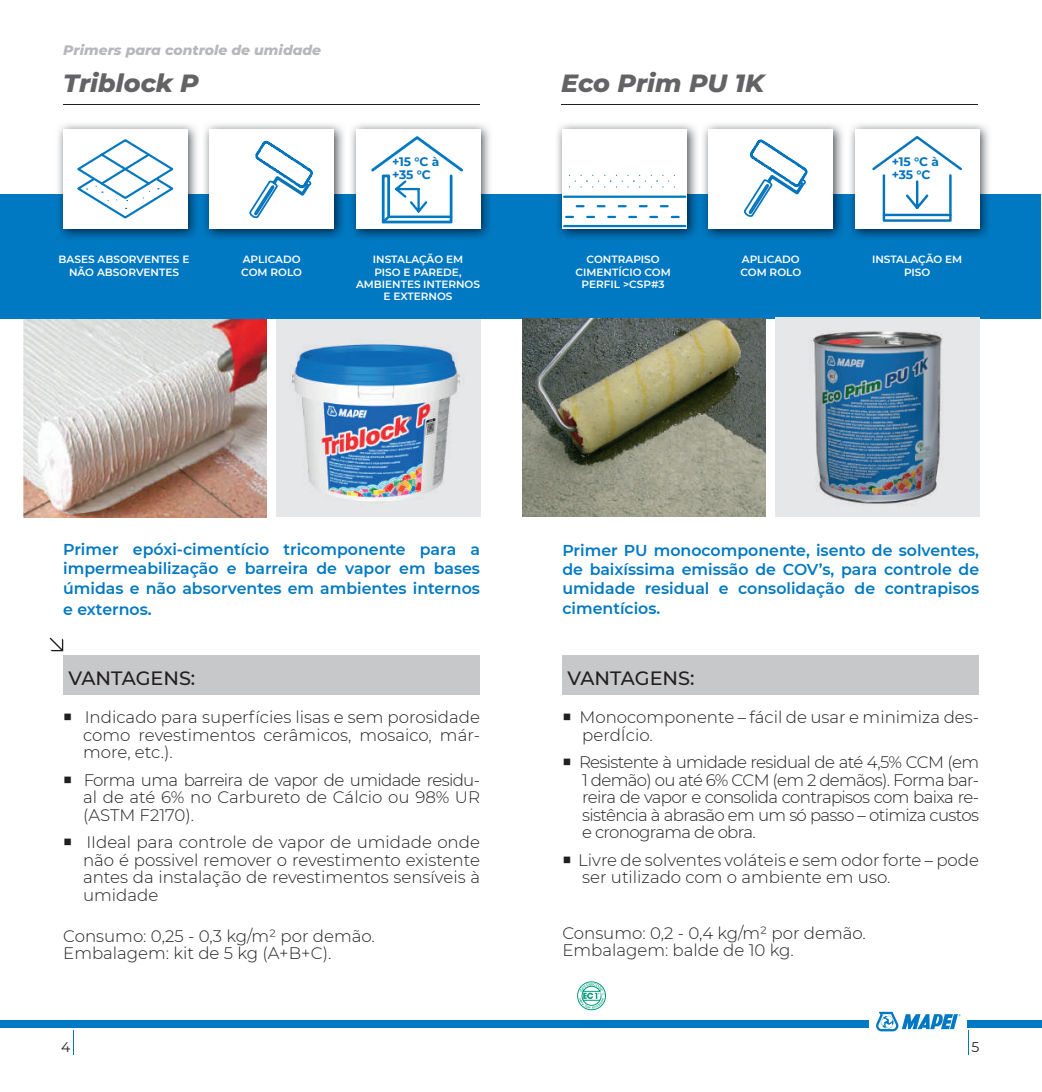
<style>
.page{position:relative;width:1042px;height:1092px;background:#fff}
.page>*{position:absolute;margin:0;border:0;box-sizing:border-box;transform-origin:0 0}
.t1{font:italic 800 25.38px "Montserrat";color:#636366}
.t2{font:500 19.25px "Montserrat";color:#231f20}
.t3{font:300 16.62px/17.5px "Montserrat";color:#231f20;text-align:justify}
.t4{font:600 15.75px/19.2px "Montserrat";color:#0079c2;text-align:justify}
.t5{font:italic 800 14px "Montserrat";color:#b6b7bb}
.t6{font:14px "Montserrat";color:#231f20}
.t7{font:700 12.25px/12.2px "Montserrat";letter-spacing:-.015em;color:#0574bc}
.t8{font:600 10.5px/12.2px "Montserrat";color:#fff;text-align:center}
</style>
<div class="page">
<div style="left:0;top:1019px;width:868px;height:8px;background:#0079c2"></div>
<svg style="left:876px;top:1011px;width:84px;height:20px"></svg>
<div style="left:967px;top:1019px;width:75px;height:8px;background:#0079c2"></div>
<svg style="left:73px;top:1030px;width:1px;height:24px"></svg>
<img style="left:24px;top:319px;width:243px;height:198px">
<img style="left:277px;top:318px;width:203px;height:199px">
<hr style="left:63px;top:104px;width:417px;height:1px;background:#231f20">
<div style="left:0;top:194px;width:520px;height:124px;background:#0079c2"></div>
<img style="left:58px;top:124px;width:139px;height:114px">
<div style="left:63px;top:129px;width:124px;height:99px;background:#fff"></div>
<div style="left:63px;top:655px;width:417px;height:40px;background:#c7c8ca"></div>
<svg style="left:50px;top:637px;width:13px;height:14px"></svg>
<img style="left:204px;top:124px;width:140px;height:114px">
<div style="left:210px;top:129px;width:124px;height:99px;background:#fff"></div>
<img style="left:351px;top:124px;width:139px;height:114px">
<div style="left:356px;top:129px;width:124px;height:99px;background:#fff"></div>
<svg style="left:249px;top:140px;width:64px;height:79px"></svg>
<hr style="left:561px;top:104px;width:417px;height:1px;background:#231f20">
<div style="left:505px;top:194px;width:536px;height:124px;background:#0079c2"></div>
<img style="left:557px;top:124px;width:140px;height:114px">
<div style="left:562px;top:129px;width:124px;height:99px;background:#fff"></div>
<div style="left:562px;top:655px;width:417px;height:40px;background:#c7c8ca"></div>
<img style="left:703px;top:124px;width:140px;height:114px">
<div style="left:709px;top:129px;width:124px;height:99px;background:#fff"></div>
<img style="left:850px;top:124px;width:139px;height:114px">
<div style="left:855px;top:129px;width:124px;height:99px;background:#fff"></div>
<div style="left:882px;top:174px;width:69px;height:48px;border:2px solid #0574bc"></div>
<svg style="left:872px;top:136px;width:90px;height:35px"></svg>
<svg style="left:906px;top:180px;width:23px;height:30px"></svg>
<hr style="left:884px;top:214px;width:66px;height:2px;background:#0574bc">
<img style="left:523px;top:318px;width:243px;height:198px">
<img style="left:776px;top:318px;width:203px;height:198px">
<svg style="left:744px;top:139px;width:64px;height:78px"></svg>
<svg style="left:77px;top:139px;width:97px;height:80px"></svg>
<svg style="left:569px;top:175px;width:106px;height:12px"></svg>
<svg style="left:566px;top:216px;width:7px;height:2px"></svg>
<svg style="left:577px;top:205px;width:6px;height:2px"></svg>
<svg style="left:587px;top:216px;width:7px;height:2px"></svg>
<svg style="left:598px;top:205px;width:6px;height:2px"></svg>
<svg style="left:608px;top:216px;width:7px;height:2px"></svg>
<svg style="left:619px;top:205px;width:6px;height:2px"></svg>
<svg style="left:629px;top:216px;width:7px;height:2px"></svg>
<svg style="left:640px;top:205px;width:6px;height:2px"></svg>
<svg style="left:661px;top:205px;width:6px;height:2px"></svg>
<svg style="left:650px;top:216px;width:7px;height:2px"></svg>
<svg style="left:672px;top:216px;width:6px;height:2px"></svg>
<hr style="left:564px;top:225px;width:121px;height:2px;background:#0078c0">
<hr style="left:564px;top:195px;width:121px;height:3px;background:#0078c0">
<svg style="left:371px;top:136px;width:92px;height:88px"></svg>
<svg style="left:577px;top:981px;width:29px;height:28px"></svg>
<p class="t5" style="left:63px;top:40px;width:259px">Primers para controle de umidade</p>
<h1 class="t1" style="left:63px;top:64px;width:137px">Triblock P</h1>
<h1 class="t1" style="left:561px;top:64px;width:204px">Eco Prim PU 1K</h1>
<p class="t7" style="left:392px;top:155px;width:49px">+15 °C à +35 °C</p>
<p class="t7" style="left:892px;top:155px;width:49px">+15 °C à +35 °C</p>
<p class="t8" style="left:59px;top:253px;width:132px">BASES ABSORVENTES E<br>NÃO ABSORVENTES</p>
<p class="t8" style="left:241px;top:253px;width:62px;text-align:left">APLICADO<br>COM ROLO</p>
<p class="t8" style="left:356px;top:253px;width:126px">INSTALAÇÃO EM<br>PISO E PAREDE,<br>AMBIENTES INTERNOS<br>E EXTERNOS</p>
<p class="t8" style="left:575px;top:253px;width:97px">CONTRAPISO<br>CIMENTÍCIO COM<br>PERFIL &gt;CSP#3</p>
<p class="t8" style="left:740px;top:253px;width:62px;text-align:left">APLICADO<br>COM ROLO</p>
<p class="t8" style="left:872px;top:253px;width:92px">INSTALAÇÃO EM<br>PISO</p>
<p class="t4" style="left:63px;top:539px;width:418px">Primer epóxi-cimentício tricomponente para a impermeabilização e barreira de vapor em bases úmidas e não absorventes em ambientes internos</p>
<p class="t4" style="left:63px;top:598px;width:90px">e externos.</p>
<p class="t2" style="left:68px;top:664px;width:128px">VANTAGENS:</p>
<p class="t3" style="left:83px;top:708px;width:398px;text-indent:-20px">○ Indicado para superfícies lisas e sem porosidade como revestimentos cerâmicos, mosaico, már&shy;more, etc.).</p>
<p class="t3" style="left:83px;top:770px;width:398px;text-indent:-20px">○ Forma uma barreira de vapor de umidade residu&shy;al de até 6% no Carbureto de Cálcio ou 98% UR (ASTM F2170).</p>
<p class="t3" style="left:83px;top:832px;width:398px;text-indent:-20px">○ IIdeal para controle de vapor de umidade onde não é possivel remover o revestimento existente antes da instalação de revestimentos sensíveis à umidade</p>
<p class="t3" style="left:63px;top:926px;width:313px;line-height:17px">Consumo: 0,25 - 0,3 kg/m² por demão.<br>Embalagem: kit de 5 kg (A+B+C).</p>
<p class="t4" style="left:562px;top:540px;width:418px">Primer PU monocomponente, isento de solventes, de baixíssima emissão de COV’s, para controle de umidade residual e consolidação de contrapisos cimentícios.</p>
<p class="t2" style="left:567px;top:664px;width:128px">VANTAGENS:</p>
<p class="t3" style="left:582px;top:708px;width:398px;text-indent:-20px">○ Monocomponente – fácil de usar e minimiza des&shy;perdÍcio.</p>
<p class="t3" style="left:582px;top:753px;width:398px;text-indent:-20px">○ Resistente à umidade residual de até 4,5% CCM (em 1 demão) ou até 6% CCM (em 2 demãos). Forma bar&shy;reira de vapor e consolida contrapisos com baixa re&shy;sistência à abrasão em um só passo – otimiza custos e cronograma de obra.</p>
<p class="t3" style="left:582px;top:850px;width:398px;text-indent:-20px">○ Livre de solventes voláteis e sem odor forte – pode ser utilizado com o ambiente em uso.</p>
<p class="t3" style="left:562px;top:924px;width:305px;line-height:17px">Consumo: 0,2 - 0,4 kg/m² por demão.<br>Embalagem: balde de 10 kg.</p>
<p class="t6" style="left:61px;top:1037px;width:11px">4</p>
<p class="t6" style="left:971px;top:1037px;width:9px">5</p>
</div>
